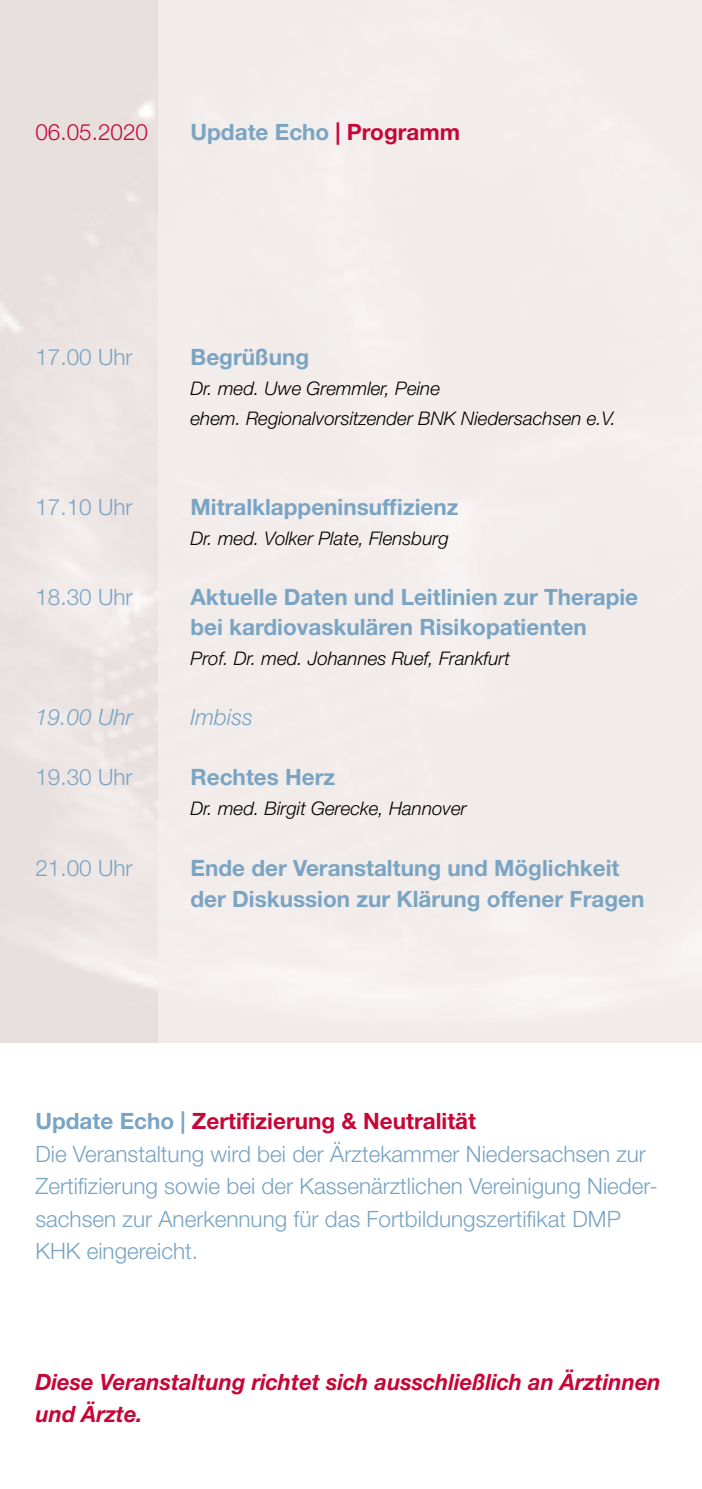
<style>
.page{position:relative;width:702px;height:1489px;background:#fff}
.page>*{position:absolute;margin:0;border:0;box-sizing:border-box;transform-origin:0 0}
.t1{font:300 22.5px/32.5px "Helvetica Neue LT Std";color:#79a4c3}
.t2{font:700 22.5px/30px "Helvetica Neue LT Std";color:#79a4c3}
.t3{font:italic 700 22.5px/32.5px "Helvetica Neue LT Std";color:#c70637}
.t4{font:italic 300 22.5px "Helvetica Neue LT Std";color:#79a4c3}
.t5{font:300 22.5px "Helvetica Neue LT Std";color:#c70637}
.t6{font:italic 300 18.75px/30px "Helvetica Neue LT Std";color:#000}
.s1{color:#c70637}
.s2{font-weight:700}
.s3{font-weight:700;color:#c70637}
</style>
<div class="page">
<p class="t5" style="left:35px;top:118px;width:114px">06.05.2020</p>
<p class="t2" style="left:190px;top:117px;width:271px">Update Echo <span class="s1">| Programm</span></p>
<p class="t1" style="left:35px;top:340px;width:99px">17.00 Uhr</p>
<p class="t2" style="left:190px;top:342px;width:120px">Begrüßung</p>
<p class="t6" style="left:190px;top:373px;width:427px">Dr. med. Uwe Gremmler, Peine<br>ehem. Regionalvorsitzender BNK Niedersachsen e.V.</p>
<p class="t1" style="left:35px;top:490px;width:99px">17.10 Uhr</p>
<p class="t2" style="left:190px;top:492px;width:269px">Mitralklappeninsuffizienz</p>
<p class="t6" style="left:190px;top:523px;width:260px">Dr. med. Volker Plate, Flensburg</p>
<p class="t1" style="left:35px;top:580px;width:99px">18.30 Uhr</p>
<p class="t2" style="left:190px;top:582px;width:449px">Aktuelle Daten und Leitlinien zur Therapie bei kardiovaskulären Risikopatienten</p>
<p class="t6" style="left:190px;top:643px;width:321px">Prof. Dr. med. Johannes Ruef, Frankfurt</p>
<p class="t4" style="left:35px;top:703px;width:99px">19.00 Uhr</p>
<p class="t4" style="left:190px;top:703px;width:64px">Imbiss</p>
<p class="t1" style="left:35px;top:760px;width:99px">19.30 Uhr</p>
<p class="t2" style="left:190px;top:762px;width:146px">Rechtes Herz</p>
<p class="t6" style="left:190px;top:793px;width:278px">Dr. med. Birgit Gerecke, Hannover</p>
<p class="t1" style="left:35px;top:850px;width:99px">21.00 Uhr</p>
<p class="t2" style="left:190px;top:851px;width:455px;line-height:31.2px">Ende der Veranstaltung und Möglichkeit der Diskussion zur Klärung offener Fragen</p>
<p class="t1" style="left:35px;top:1104px;width:623px"><span class="s2">Update Echo |</span> <span class="s3">Zertifizierung &amp; Neutralität<br></span>Die Veranstaltung wird bei der Ärztekammer Niedersachsen zur Zertifizierung sowie bei der Kassenärztlichen Vereinigung Nieder&shy;sachsen zur Anerkennung für das Fortbildungszertifikat DMP KHK eingereicht.</p>
<p class="t3" style="left:35px;top:1364px;width:627px">Diese Veranstaltung richtet sich ausschließlich an Ärztinnen und Ärzte.</p>
</div>
